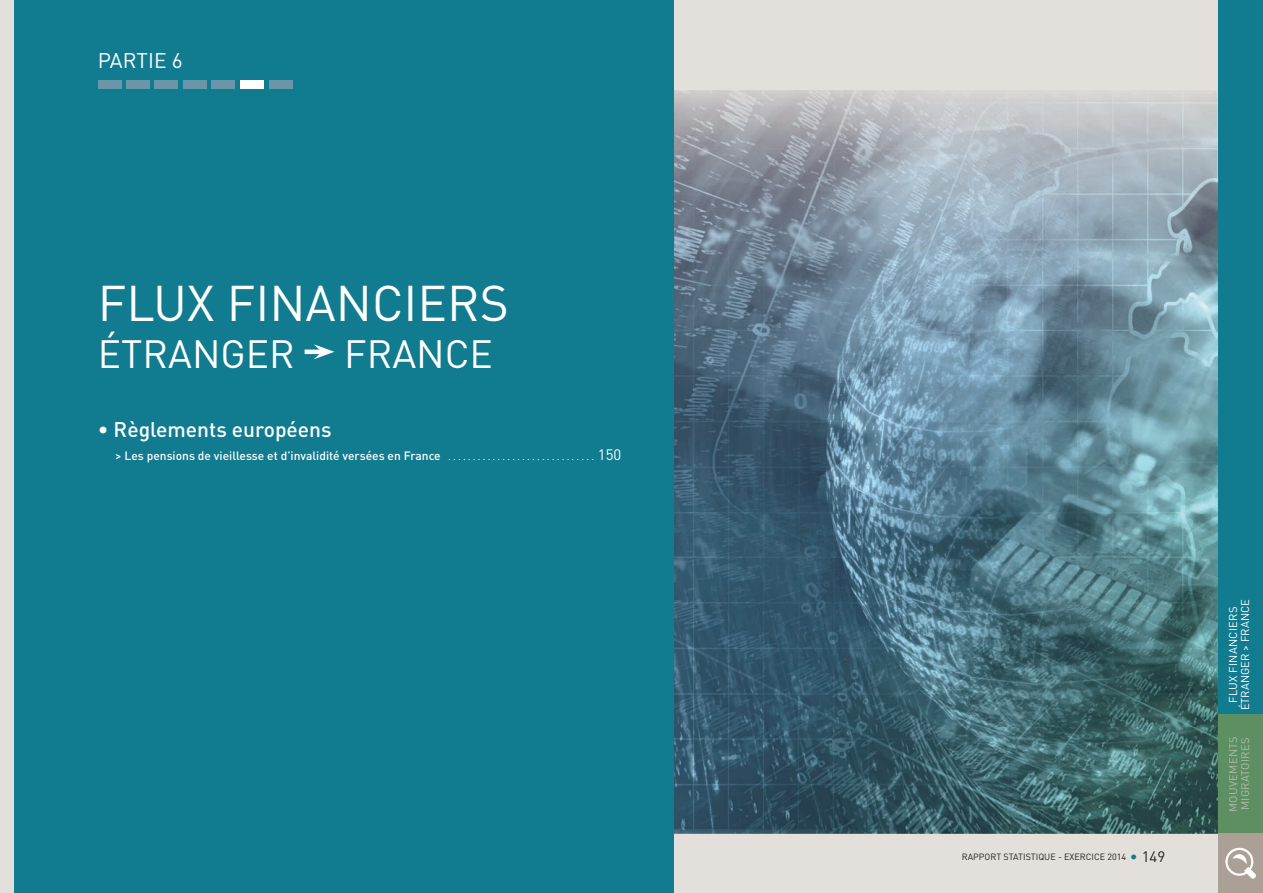
<style>
.page{position:relative;width:1263px;height:893px;background:#fff}
.page>*{position:absolute;margin:0;border:0;box-sizing:border-box;transform-origin:0 0}
.t1{font:49.5px "DIN";color:#fff}
.t2{font:39px "DIN";color:#fff}
.t3{font:500 21px "DIN";color:#fff}
.t4{font:21px "DIN";color:#fff}
.t5{font:500 12px "DIN";color:#fff}
.t6{font:11.25px/12px "DIN";color:#fff;text-align:center}
.t7{font:11.25px/12px "DIN";letter-spacing:.02em;color:#abbca4}
.t8{font:9px "DIN";color:#231f20}
.s1{font-weight:400;font-size:10.5px}
.s2{font-weight:400;font-size:15px}
.s3{font-size:15px;color:#117b90}
.s4{font-size:15px}
</style>
<div class="page">
<div style="left:0;top:0;width:1218px;height:893px;background:#e3dfda"></div>
<img style="left:674px;top:90px;width:544px;height:743px">
<div style="left:15px;top:0;width:659px;height:893px;background:#117b90"></div>
<div style="left:98px;top:81px;width:23px;height:8px;background:#6997a9"></div>
<div style="left:183px;top:81px;width:24px;height:8px;background:#6997a9"></div>
<div style="left:126px;top:81px;width:24px;height:8px;background:#6997a9"></div>
<div style="left:212px;top:81px;width:23px;height:8px;background:#6997a9"></div>
<div style="left:155px;top:81px;width:23px;height:8px;background:#6997a9"></div>
<div style="left:240px;top:81px;width:24px;height:8px;background:#fff"></div>
<div style="left:269px;top:81px;width:24px;height:8px;background:#6997a9"></div>
<hr style="left:305px;top:350px;width:17px;height:4px;background:#fff">
<svg style="left:314px;top:344px;width:20px;height:15px"></svg>
<div style="left:1218px;top:0;width:45px;height:714px;background:#117b90"></div>
<div style="left:1218px;top:714px;width:45px;height:119px;background:#5e8f62"></div>
<div style="left:1218px;top:833px;width:45px;height:60px;background:#aba095"></div>
<div style="left:1225px;top:848px;width:28px;height:28px;border:1px solid #fff;border-radius:50%"></div>
<svg style="left:1226px;top:848px;width:30px;height:31px"></svg>
<h3 class="t4" style="left:98px;top:47px;width:87px">PARTIE 6</h3>
<h1 class="t1" style="left:98px;top:272px;width:413px">FLUX FINANCIERS</h1>
<h2 class="t2" style="left:98px;top:329px;width:199px">ÉTRANGER</h2>
<h2 class="t2" style="left:344px;top:329px;width:150px">FRANCE</h2>
<h3 class="t3" style="left:98px;top:416px;width:235px">• Règlements européens</h3>
<p class="t5" style="left:115px;top:448px;width:508px">&gt; Les pensions de vieillesse et d’invalidité versées en France <span class="s1">. . . . . . . . . . . . . . . . . . . . . . . . . . . . . .</span> <span class="s2">150</span></p>
<p class="t8" style="left:962px;top:851px;width:205px">RAPPORT STATISTIQUE - EXERCICE 2014 <span class="s3">•</span> <span class="s4">149</span></p>
<p class="t6" style="left:1227px;top:710px;width:113px;rotate:-90deg">FLUX FINANCIERS<br>ÉTRANGER &gt; FRANCE</p>
<p class="t7" style="left:1227px;top:812px;width:78px;rotate:-90deg">MOUVEMENTS<br>MIGRATOIRES</p>
</div>
